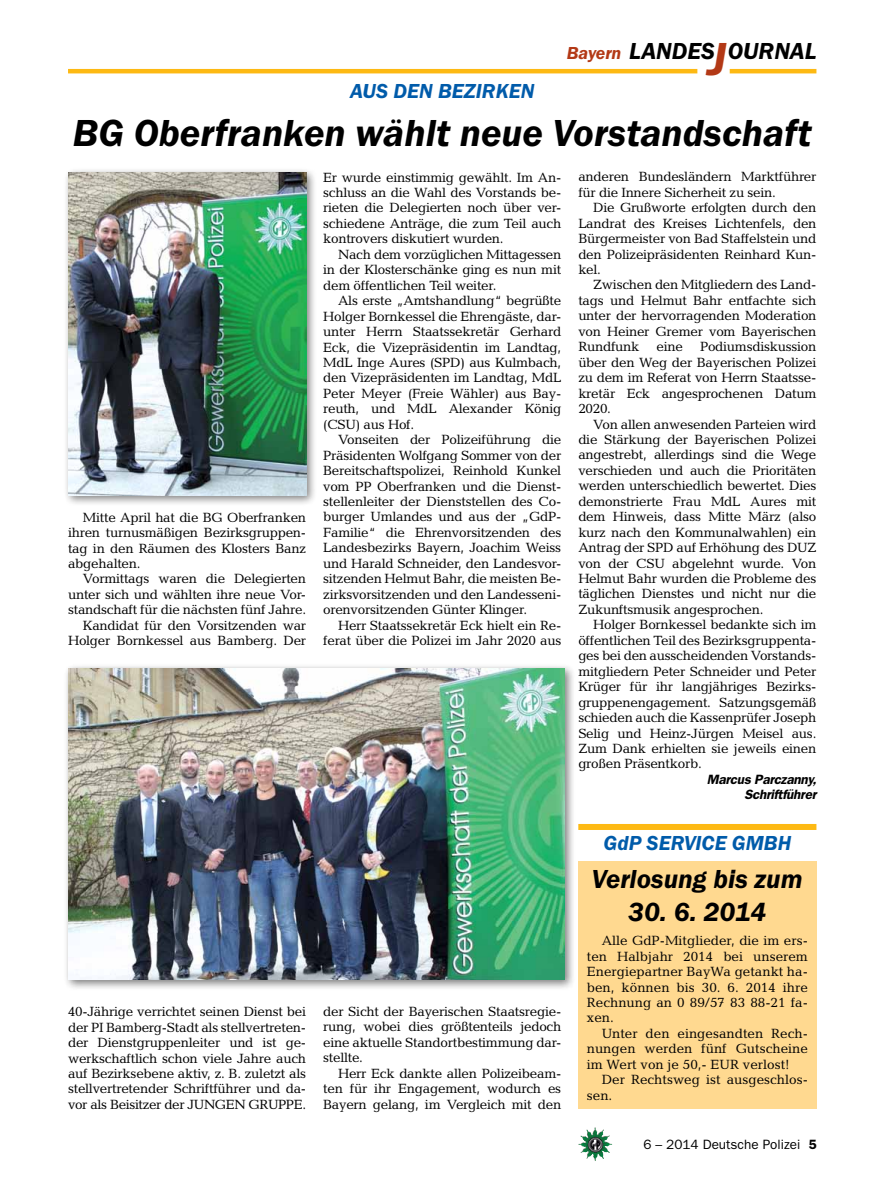
<style>
.page{position:relative;width:893px;height:1191px;background:#fff}
.page>*{position:absolute;margin:0;border:0;box-sizing:border-box;transform-origin:0 0}
.t1{font:italic 600 39px "Franklin Gothic Itc T";color:#000}
.t2{font:italic 600 27px "Franklin Gothic Itc T";color:#000}
.t3{font:italic 600 24px "Franklin Gothic Itc T";color:#000}
.t4{font:italic 600 21px "Franklin Gothic Itc T";color:#005baa}
.t5{font:italic 600 18px "Franklin Gothic Itc T";letter-spacing:-.01em;color:#b33916}
.t6{font:13.5px/15.5px "Candida";letter-spacing:-.02em;color:#000;text-align:justify}
.t7{font:13.5px/15.5px "Candida";color:#000}
.t8{font:italic 600 13.5px/15.5px "Franklin Gothic";letter-spacing:-.02em;color:#000;text-align:right}
.t9{font:13.5px "Franklin Gothic";color:#000}
.s1{font-size:48px;color:#b33916}
.s2{font-weight:600}
</style>
<div class="page">
<img style="left:578px;top:1127px;width:17px;height:25px">
<hr style="left:730px;top:69px;width:86px;height:4px;background:#fdb913">
<hr style="left:68px;top:69px;width:629px;height:4px;background:#fdb913">
<div style="left:63px;top:167px;width:254px;height:339px;background:#000;opacity:.5"></div>
<img style="left:68px;top:172px;width:238px;height:323px">
<div style="left:63px;top:663px;width:513px;height:328px;background:#000;opacity:.5"></div>
<img style="left:68px;top:668px;width:497px;height:311px">
<div style="left:578px;top:861px;width:238px;height:248px;background:#ffd990"></div>
<div style="left:578px;top:824px;width:238px;height:6px;background:#fdb913"></div>
<h3 class="t5" style="left:567px;top:42px;width:56px">Bayern</h3>
<h3 class="t3" style="left:629px;top:37px;width:189px">LANDES<span class="s1">J</span>OURNAL</h3>
<h3 class="t4" style="left:350px;top:79px;width:14px">aus</h3>
<h3 class="t4" style="left:393px;top:79px;width:14px">den</h3>
<h3 class="t4" style="left:438px;top:79px;width:85px">bezir ken</h3>
<h1 class="t1" style="left:73px;top:110px;width:741px">BG Oberfranken wählt neue Vorstandschaft</h1>
<p class="t6" style="left:68px;top:509px;width:240px;text-indent:15px">Mitte April hat die BG Oberfranken ihren turnusmäßigen Bezirksgruppen&shy;tag in den Räumen des Klosters Banz abgehalten.</p>
<p class="t6" style="left:68px;top:571px;width:240px;text-align:right">Vormittags waren die Delegierten unter sich und wählten ihre neue Vor&shy;standschaft für die nächsten fünf Jahre.<br>Kandidat für den Vorsitzenden war Holger Bornkessel aus Bamberg. Der</p>
<p class="t6" style="left:323px;top:169px;width:240px">Er wurde einstimmig gewählt. Im An&shy;schluss an die Wahl des Vorstands be&shy;rieten die Delegierten noch über ver&shy;schiedene Anträge, die zum Teil auch kontrovers diskutiert wurden.</p>
<p class="t6" style="left:323px;top:246px;width:240px;text-indent:15px">Nach dem vorzüglichen Mittagessen in der Klosterschänke ging es nun mit dem öffentlichen Teil weiter.</p>
<p class="t6" style="left:323px;top:293px;width:240px;text-indent:15px">Als erste „Amtshandlung“ begrüßte Holger Bornkessel die Ehrengäste, dar&shy;unter Herrn Staatssekretär Gerhard Eck, die Vizepräsidentin im Landtag, MdL Inge Aures (SPD) aus Kulmbach, den Vizepräsidenten im Landtag, MdL Peter Meyer (Freie Wähler) aus Bay&shy;reuth, und MdL Alexander König (CSU) aus Hof.</p>
<p class="t6" style="left:323px;top:432px;width:240px;text-indent:15px">Vonseiten der Polizeiführung die Präsidenten Wolfgang Sommer von der Bereitschaftspolizei, Reinhold Kunkel vom PP Oberfranken und die Dienst&shy;stellenleiter der Dienststellen des Co&shy;burger Umlandes und aus der „GdP-Familie“ die Ehrenvorsitzenden des Landesbezirks Bayern, Joachim Weiss und Harald Schneider, den Landesvor&shy;sitzenden Helmut Bahr, die meisten Be&shy;zirksvorsitzenden und den Landesseni&shy;orenvorsitzenden Günter Klinger.</p>
<p class="t6" style="left:323px;top:617px;width:240px;text-align:right">Herr Staatssekretär Eck hielt ein Re&shy;ferat über die Polizei im Jahr 2020 aus</p>
<p class="t6" style="left:68px;top:1004px;width:240px">40-Jährige verrichtet seinen Dienst bei der PI Bamberg-Stadt als stellvertreten&shy;der Dienstgruppenleiter und ist ge&shy;werkschaftlich schon viele Jahre auch auf Bezirksebene aktiv, z. B. zuletzt als stellvertretender Schriftführer und da&shy;vor als Beisitzer der JUNGEN GRUPPE.</p>
<p class="t6" style="left:323px;top:1003px;width:240px">der Sicht der Bayerischen Staatsregie&shy;rung, wobei dies größtenteils jedoch eine aktuelle Standortbestimmung dar&shy;stellte.</p>
<p class="t6" style="left:323px;top:1065px;width:240px;text-indent:15px">Herr Eck dankte allen Polizeibeam&shy;ten für ihr Engagement, wodurch es Bayern gelang, im Vergleich mit den</p>
<p class="t6" style="left:578px;top:169px;width:240px">anderen Bundesländern Marktführer für die Innere Sicherheit zu sein.</p>
<p class="t6" style="left:578px;top:200px;width:240px;text-indent:15px">Die Grußworte erfolgten durch den Landrat des Kreises Lichtenfels, den Bürgermeister von Bad Staffelstein und den Polizeipräsidenten Reinhard Kun&shy;kel.</p>
<p class="t6" style="left:578px;top:277px;width:240px;text-indent:15px">Zwischen den Mitgliedern des Land&shy;tags und Helmut Bahr entfachte sich unter der hervorragenden Moderation von Heiner Gremer vom Bayerischen Rundfunk</p>
<p class="t6" style="left:578px;top:339px;width:240px;text-indent:122px">Podiumsdiskussion über den Weg der Bayerischen Polizei zu dem im Referat von Herrn Staatsse&shy;kretär Eck angesprochenen Datum 2020.</p>
<p class="t6" style="left:578px;top:416px;width:240px;text-indent:15px">Von allen anwesenden Parteien wird die Stärkung der Bayerischen Polizei angestrebt, allerdings sind die Wege verschieden und auch die Prioritäten werden unterschiedlich bewertet. Dies demonstrierte Frau MdL Aures mit dem Hinweis, dass Mitte März (also kurz nach den Kommunalwahlen) ein Antrag der SPD auf Erhöhung des DUZ von der CSU abgelehnt wurde. Von Helmut Bahr wurden die Probleme des täglichen Dienstes und nicht nur die Zukunftsmusik angesprochen.</p>
<p class="t6" style="left:578px;top:617px;width:240px;text-indent:15px">Holger Bornkessel bedankte sich im öffentlichen Teil des Bezirksgruppenta&shy;ges bei den ausscheidenden Vorstands&shy;mitgliedern Peter Schneider und Peter Krüger für ihr langjähriges Bezirks&shy;gruppenengagement. Satzungsgemäß schieden auch die Kassenprüfer Joseph Selig und Heinz-Jürgen Meisel aus.<br>Zum Dank erhielten sie jeweils einen großen Präsentkorb.</p>
<p class="t8" style="left:707px;top:771px;width:111px">Marcus Parczanny,<br>Schriftführer</p>
<p class="t6" style="left:656px;top:339px;width:28px">eine</p>
<h3 class="t4" style="left:604px;top:830px;width:57px">gdp serv</h3>
<h3 class="t4" style="left:696px;top:830px;width:97px">ice gmbh</h3>
<h2 class="t2" style="left:592px;top:863px;width:212px">Verlosung bis zum</h2>
<h2 class="t2" style="left:628px;top:896px;width:140px">30. 6. 2014</h2>
<p class="t6" style="left:587px;top:933px;width:223px;text-indent:15px">Alle GdP-Mitglieder, die im ers&shy;ten Halbjahr 2014 bei unserem Energiepartner BayWa getankt ha&shy;ben, können bis 30. 6. 2014 ihre Rechnung an 0 89/57 83 88-21 fa&shy;xen.</p>
<p class="t6" style="left:587px;top:1025px;width:223px;text-indent:15px">Unter den eingesandten Rech&shy;nungen werden fünf Gutscheine im Wert von je 50,- EUR verlost!</p>
<p class="t7" style="left:587px;top:1072px;width:223px;text-indent:15px">Der Rechtsweg ist ausgeschlos&shy;sen.</p>
<p class="t9" style="left:643px;top:1136px;width:175px">6 – 2014 Deutsche Polizei <span class="s2">5</span></p>
</div>
